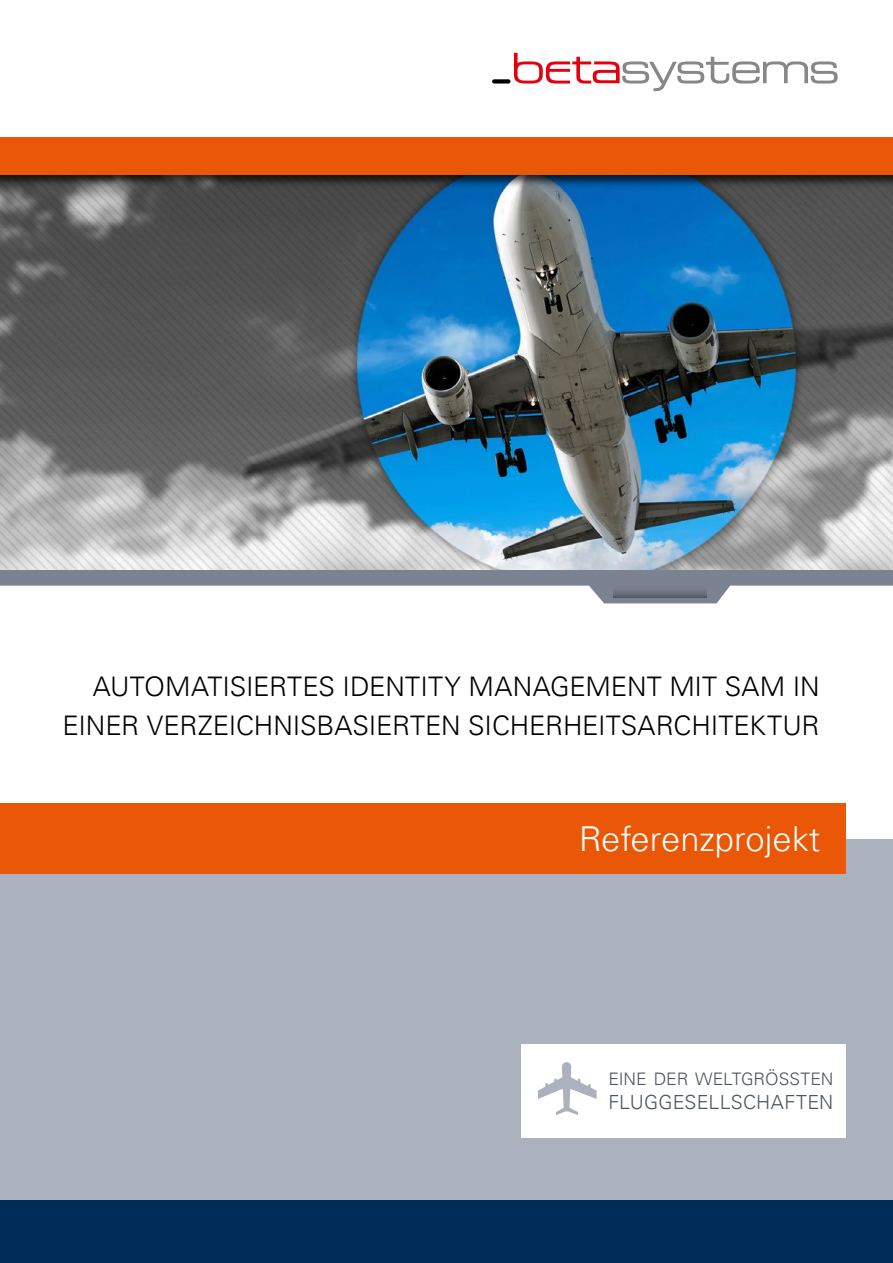
<style>
.page{position:relative;width:893px;height:1263px;background:#fff}
.page>*{position:absolute;margin:0;border:0;box-sizing:border-box;transform-origin:0 0}
.Absatzformat_2{font:300 34.5px "Univers Com 45";color:#fff}
._2013_KastenAufzählu{font:300 27px/39px "Univers Com 45";letter-spacing:-.005em;color:#000;text-align:right}
._2013_KastenAufzählu-2{font:300 19.5px "Univers Com 45";letter-spacing:.005em;color:#4d5463}
._2013_KastenAufzählu-3{font:300 17.25px "Univers Com 45";letter-spacing:-.005em;color:#4d5463}
</style>
<div class="page">
<div style="left:0;top:838px;width:893px;height:404px;background:#acb1be"></div>
<div style="left:0;top:803px;width:846px;height:71px;background:#ea5707"></div>
<svg style="left:514px;top:53px;width:324px;height:38px"></svg>
<div style="left:492px;top:79px;width:18px;height:5px;background:#000;border-radius:2px"></div>
<div style="left:521px;top:1044px;width:325px;height:94px;background:#fff"></div>
<svg style="left:538px;top:1062px;width:59px;height:53px"></svg>
<svg style="left:0;top:570px;width:893px;height:33px;fill:#7b8291"></svg>
<svg style="left:613px;top:585px;width:94px;height:13px"></svg>
<img style="left:0;top:189px;width:893px;height:381px">
<div style="left:0;top:135px;width:893px;height:54px;background:#000;opacity:.75"></div>
<div style="left:0;top:137px;width:893px;height:38px;background:#ea5707"></div>
<div style="left:0;top:1200px;width:893px;height:63px;background:#002c5a"></div>
<p class="_2013_KastenAufzählu" style="left:63px;top:667px;width:758px">AUTOMATISIERTES IDENTITY MANAGEMENT MIT SAM IN<br>EINER VERZEICHNISBASIERTEN SICHERHEITSARCHITEKTUR</p>
<p class="Absatzformat_2" style="left:579px;top:818px;width:243px">Referenzprojekt</p>
<p class="_2013_KastenAufzählu-3" style="left:608px;top:1068px;width:227px">EINE DER WELTGRÖSSTEN</p>
<p class="_2013_KastenAufzählu-2" style="left:608px;top:1090px;width:226px">FLUGGESELLSCHAFTEN</p>
</div>
